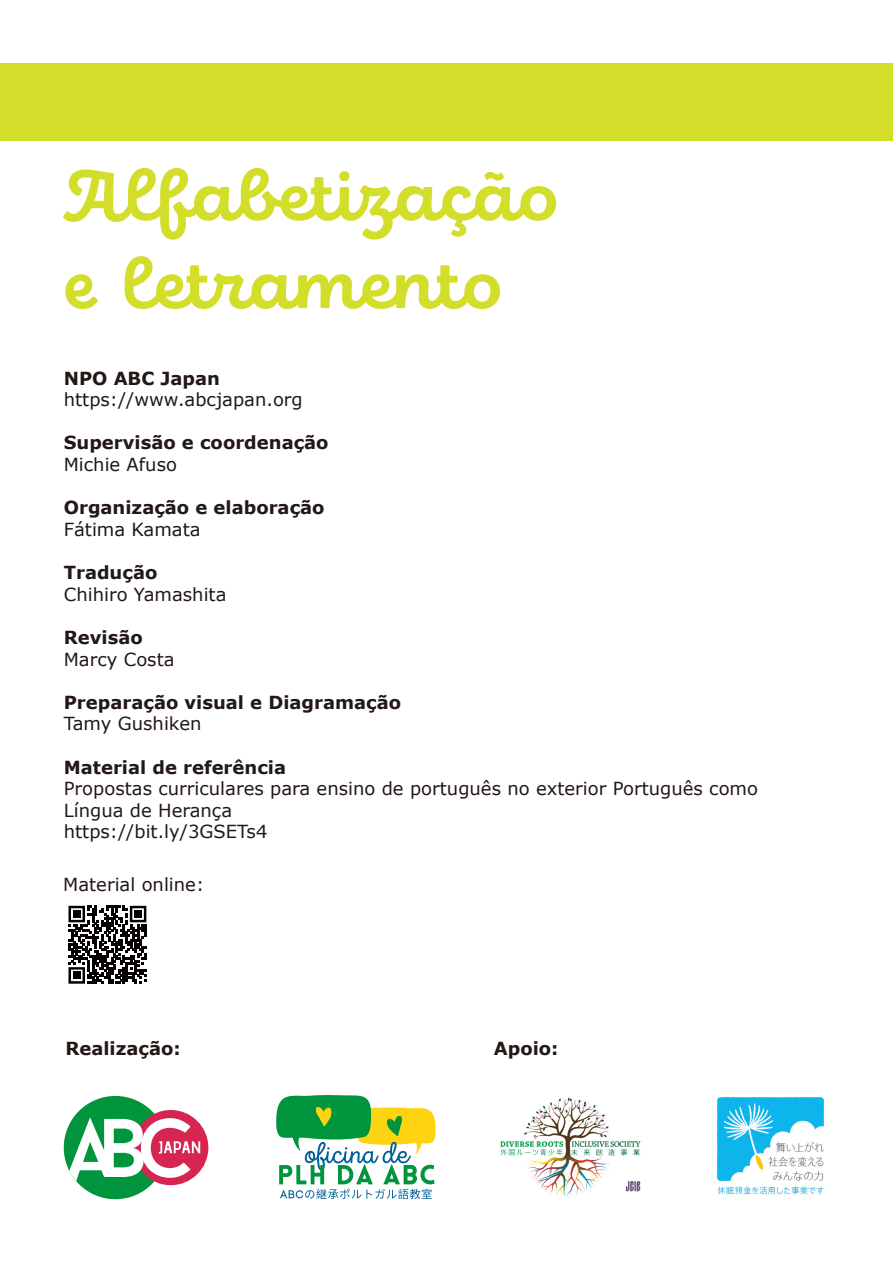
<style>
.page{position:relative;width:893px;height:1263px;background:#fff}
.page>*{position:absolute;margin:0;border:0;box-sizing:border-box;transform-origin:0 0}
.t1{font:700 73.5px/88.2px "Eldwin Script";color:#d3de2a}
.t2{font:18px/21.6px "Verdana";color:#221815}
.t3{font:700 18px "Verdana";color:#221815}
</style>
<div class="page">
<svg style="left:276px;top:1095px;width:160px;height:104px"></svg>
<div style="left:64px;top:1096px;width:103px;height:103px;background:#00953d;border-radius:50%"></div>
<div style="left:133px;top:1110px;width:75px;height:75px;background:#d52550;border-radius:50%"></div>
<svg style="left:69px;top:1117px;width:131px;height:64px"></svg>
<img style="left:716px;top:1096px;width:109px;height:99px">
<img style="left:500px;top:1097px;width:141px;height:100px">
<div style="left:0;top:64px;width:893px;height:77px;background:#d3de2a"></div>
<svg style="left:68px;top:906px;width:78px;height:78px"></svg>
<div style="left:73px;top:910px;width:7px;height:7px;background:#040000"></div>
<div style="left:135px;top:910px;width:7px;height:7px;background:#040000"></div>
<div style="left:73px;top:972px;width:7px;height:7px;background:#040000"></div>
<h1 class="t1" style="left:64px;top:153px;width:495px">Alfabetização e letramento</h1>
<p class="t3" style="left:64px;top:366px;width:158px">NPO ABC Japan</p>
<p class="t2" style="left:64px;top:389px;width:241px">https://www.abcjapan.org</p>
<p class="t3" style="left:64px;top:431px;width:266px">Supervisão e coordenação</p>
<p class="t2" style="left:64px;top:454px;width:115px">Michie Afuso</p>
<p class="t3" style="left:64px;top:496px;width:262px">Organização e elaboração</p>
<p class="t2" style="left:64px;top:519px;width:138px">Fátima Kamata</p>
<p class="t3" style="left:64px;top:561px;width:95px">Tradução</p>
<p class="t2" style="left:64px;top:584px;width:164px">Chihiro Yamashita</p>
<p class="t3" style="left:64px;top:626px;width:80px">Revisão</p>
<p class="t2" style="left:64px;top:648px;width:112px">Marcy Costa</p>
<p class="t3" style="left:64px;top:690px;width:339px">Preparação visual e Diagramação</p>
<p class="t2" style="left:64px;top:713px;width:139px">Tamy Gushiken</p>
<p class="t3" style="left:64px;top:755px;width:224px">Material de referência</p>
<p class="t2" style="left:64px;top:778px;width:696px">Propostas curriculares para ensino de português no exterior Português como<br>Língua de Herança<br>https://bit.ly/3GSETs4</p>
<p class="t2" style="left:63px;top:873px;width:142px">Material online:</p>
<p class="t3" style="left:65px;top:1036px;width:117px">Realização:</p>
<p class="t3" style="left:494px;top:1036px;width:66px">Apoio:</p>
</div>
